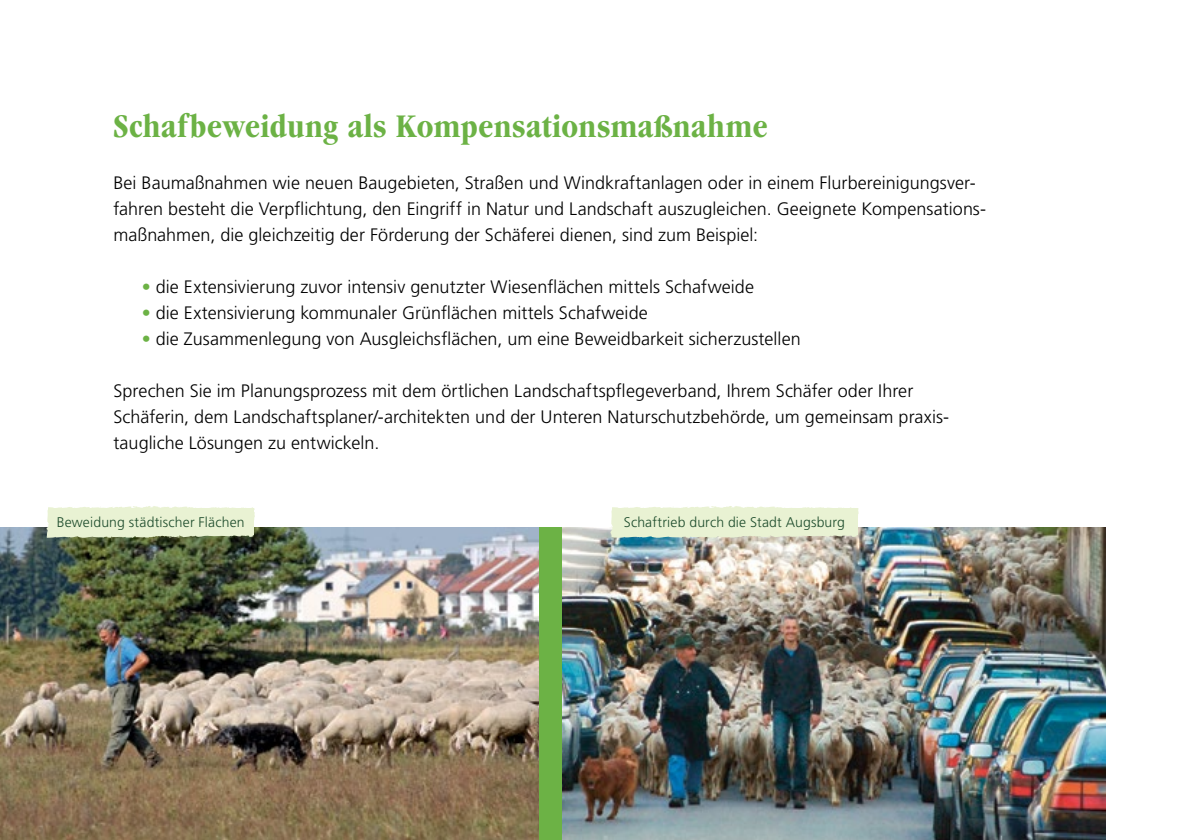
<style>
.page{position:relative;width:1191px;height:840px;background:#fff}
.page>*{position:absolute;margin:0;border:0;box-sizing:border-box;transform-origin:0 0}
.t1{font:34px "Garam ITCSB Bol Con";letter-spacing:.005em;color:#6cb245}
.t2{font:300 18px/26px "Frutiger LT Std";letter-spacing:.005em;color:#000}
.t3{font:300 14px "Frutiger LT Std";letter-spacing:.01em;color:#1f4d2d}
.s1{color:#6cb245}
</style>
<div class="page">
<img style="left:0;top:527px;width:539px;height:312px">
<img style="left:561px;top:527px;width:545px;height:312px">
<div style="left:539px;top:527px;width:22px;height:312px;background:#6cb245"></div>
<svg style="left:46px;top:506px;width:209px;height:32px;background:#e3ecce"></svg>
<svg style="left:610px;top:506px;width:249px;height:32px;background:#e7efd3"></svg>
<h1 class="t1" style="left:113px;top:109px;width:656px">Schafbeweidung als Kompensationsmaßnahme</h1>
<p class="t2" style="left:113px;top:170px;width:874px">Bei Baumaßnahmen wie neuen Baugebieten, Straßen und Windkraftanlagen oder in einem Flurbereinigungsver&shy;fahren besteht die Verpflichtung, den Eingriff in Natur und Landschaft auszugleichen. Geeignete Kompensations&shy;maßnahmen, die gleichzeitig der Förderung der Schäferei dienen, sind zum Beispiel:</p>
<p class="t2" style="left:142px;top:274px;width:614px"><span class="s1">•</span> die Extensivierung zuvor intensiv genutzter Wiesenflächen mittels Schafweide</p>
<p class="t2" style="left:142px;top:300px;width:507px"><span class="s1">•</span> die Extensivierung kommunaler Grünflächen mittels Schafweide</p>
<p class="t2" style="left:142px;top:326px;width:660px"><span class="s1">•</span> die Zusammenlegung von Ausgleichsflächen, um eine Beweidbarkeit sicherzustellen</p>
<p class="t2" style="left:113px;top:378px;width:837px">Sprechen Sie im Planungsprozess mit dem örtlichen Landschaftspflegeverband, Ihrem Schäfer oder Ihrer<br>Schäferin, dem Landschaftsplaner/-architekten und der Unteren Naturschutzbehörde, um gemeinsam praxis&shy;taugliche Lösungen zu entwickeln.</p>
<p class="t3" style="left:57px;top:514px;width:189px">Beweidung städtischer Flächen</p>
<p class="t3" style="left:624px;top:514px;width:223px">Schaftrieb durch die Stadt Augsburg</p>
</div>
